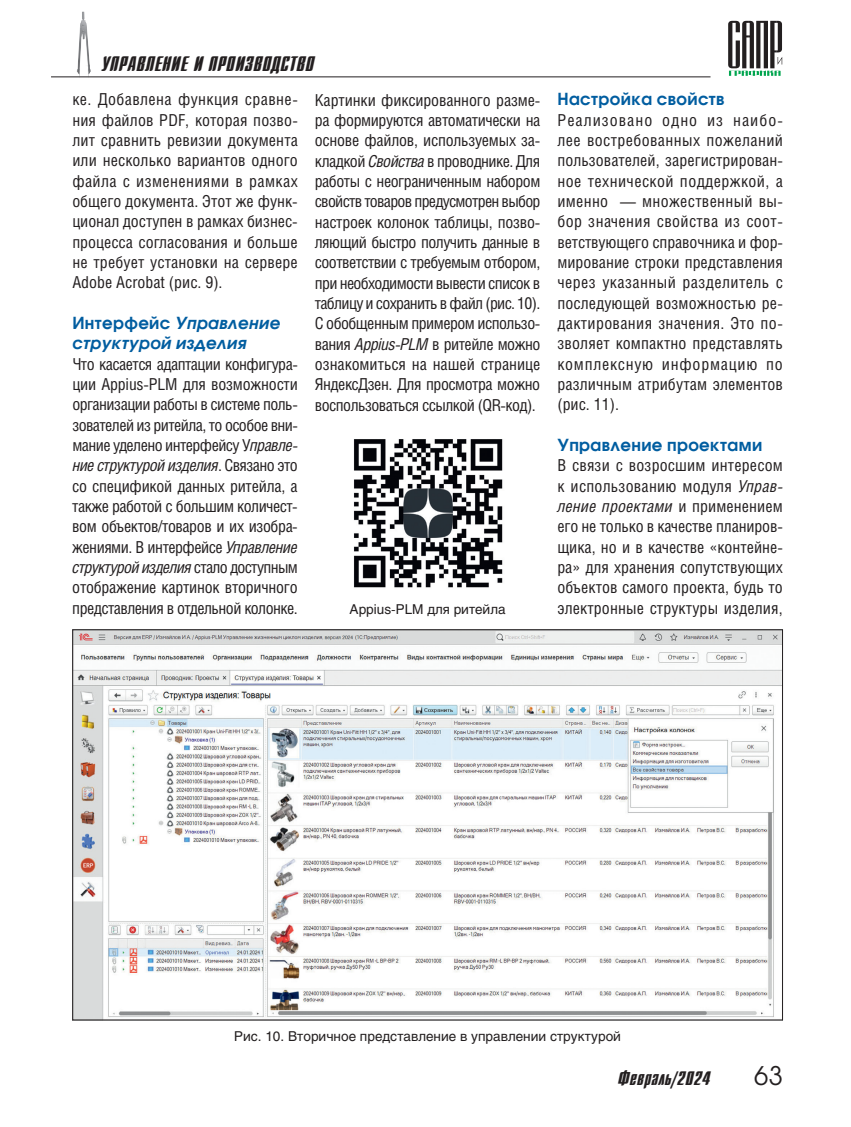
<style>
.page{position:relative;width:851px;height:1127px;background:#fff}
.page>*{position:absolute;margin:0;border:0;box-sizing:border-box;transform-origin:0 0}
.t1{font:25.5px "Avant Garde C";color:#231f20}
.t2{font:21px "Dagger C";letter-spacing:.025em;color:#231f20}
.t3{font:19.5px "Dagger C";letter-spacing:.025em;color:#231f20}
.t4{font:16.5px/20.4px "Helios Cond";color:#231f20;text-align:justify}
.t5{font:italic 700 16.5px/20.4px "Avant Garde C";letter-spacing:.025em;color:#005da0}
.t6{font:700 16.5px "Avant Garde C";letter-spacing:.025em;color:#005da0}
.t7{font:13.5px "Helios";color:#231f20}
.s1{font-style:normal}
.s2{font-style:italic}
</style>
<div class="page">
<img style="left:77px;top:12px;width:14px;height:66px">
<svg style="left:728px;top:21px;width:54px;height:55px"></svg>
<hr style="left:51px;top:76px;width:659px;height:1px;background:#231f20">
<img style="left:353px;top:439px;width:150px;height:149px">
<img style="left:74px;top:631px;width:706px;height:387px">
<p class="t2" style="left:102px;top:53px;width:213px">управление и производство</p>
<p class="t4" style="left:72px;top:89px;width:227px">ке. Добавлена функция сравне&shy;ния файлов PDF, которая позво&shy;лит сравнить ревизии документа или несколько вариантов одного файла с изменениями в рамках общего документа. Этот же функ&shy;ционал доступен в рамках бизнес&shy;процесса согласования и больше не требует установки на сервере Adobe Acrobat (рис. 9).</p>
<p class="t5" style="left:72px;top:313px;width:209px"><span class="s1">Интерфейс</span> Управление структурой изделия</p>
<p class="t4" style="left:72px;top:353px;width:227px">Что касается адаптации конфигура&shy;ции Appius-PLM для возможности организации работы в системе поль&shy;зователей из ритейла, то особое вни&shy;мание уделено интерфейсу У<span class="s2">правле&shy;ние структурой изделия</span>. Связано это со спецификой данных ритейла, а также работой с большим количест&shy;вом объектов/товаров и их изобра&shy;жениями. В интерфейсе <span class="s2">Управление структурой изделия</span> стало доступным отображение картинок вторичного представления в отдельной колонке.</p>
<p class="t4" style="left:315px;top:89px;width:227px">Картинки фиксированного разме&shy;ра формируются автоматически на основе файлов, используемых за&shy;кладкой <span class="s2">Свойства</span> в проводнике. Для работы с неограниченным набором свойств товаров предусмотрен выбор настроек колонок таблицы, позво&shy;ляющий быстро получить данные в соответствии с требуемым отбором, при необходимости вывести список в таблицу и сохранить в файл (рис. 10).<br>С обобщенным примером использо&shy;вания <span class="s2">Appius-PLM</span> в ритейле можно ознакомиться на нашей странице ЯндексДзен. Для просмотра можно воспользоваться ссылкой (QR-код).</p>
<p class="t6" style="left:557px;top:89px;width:168px">Настройка свойств</p>
<p class="t4" style="left:557px;top:109px;width:227px">Реализовано одно из наибо&shy;лее востребованных пожеланий пользователей, зарегистрирован&shy;ное технической поддержкой, а именно — множественный вы&shy;бор значения свойства из соот&shy;ветствующего справочника и фор&shy;мирование строки представления через указанный разделитель с последующей возможностью ре&shy;дактирования значения. Это по&shy;зволяет компактно представлять комплексную информацию по различным атрибутам элементов (рис. 11).</p>
<p class="t6" style="left:557px;top:435px;width:206px">Управление проектами</p>
<p class="t4" style="left:557px;top:455px;width:227px">В связи с возросшим интересом к использованию модуля <span class="s2">Управ&shy;ление проектами</span> и применением его не только в качестве планиров&shy;щика, но и в качестве «контейне&shy;ра» для хранения сопутствующих объектов самого проекта, будь то электронные структуры изделия,</p>
<p class="t7" style="left:349px;top:601px;width:157px">Appius-PLM для ритейла</p>
<p class="t7" style="left:234px;top:1028px;width:388px">Рис. 10. Вторичное представление в управлении структурой</p>
<p class="t3" style="left:618px;top:1068px;width:94px">Февраль/2024</p>
<h1 class="t1" style="left:753px;top:1060px;width:30px">63</h1>
</div>
